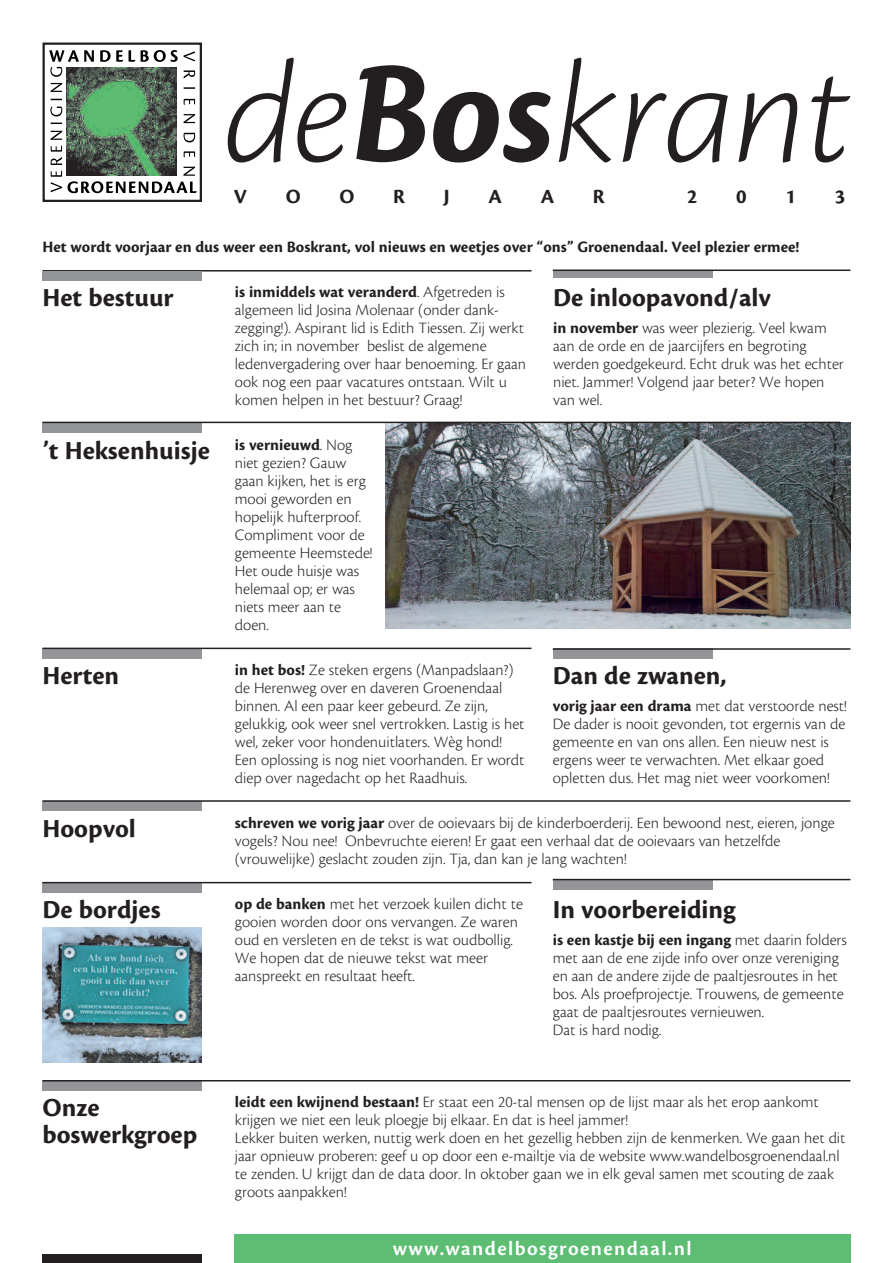
<style>
.page{position:relative;width:893px;height:1263px;background:#fff}
.page>*{position:absolute;margin:0;border:0;box-sizing:border-box;transform-origin:0 0}
.t1{font:italic 300 151.5px "Cronos Pro";letter-spacing:-.01em;color:#231f20}
.t2{font:700 27px/27px "Cronos Pro";color:#231f20}
.t3{font:600 21px "Cronos Pro";letter-spacing:.07em;color:#fff}
.t4{font:700 21px "Cronos Pro";color:#231f20}
.t5{font:300 16.5px/18px "Cronos Pro";color:#231f20}
.t6{font:700 16.5px "Cronos Pro";color:#231f20}
.s1{font-weight:700}
</style>
<div class="page">
<img style="left:386px;top:422px;width:464px;height:207px">
<hr style="left:43px;top:270px;width:488px;height:2px;background:#231f20">
<div style="left:43px;top:271px;width:159px;height:9px;background:#939598"></div>
<div style="left:43px;top:422px;width:159px;height:11px;background:#939598"></div>
<hr style="left:43px;top:422px;width:797px;height:1px;background:#231f20">
<div style="left:553px;top:270px;width:160px;height:8px;background:#939598"></div>
<hr style="left:553px;top:269px;width:297px;height:2px;background:#231f20">
<div style="left:43px;top:648px;width:159px;height:11px;background:#939598"></div>
<hr style="left:43px;top:648px;width:488px;height:1px;background:#231f20">
<div style="left:43px;top:1081px;width:159px;height:10px;background:#939598"></div>
<hr style="left:43px;top:1080px;width:807px;height:1px;background:#231f20">
<div style="left:553px;top:648px;width:160px;height:10px;background:#939598"></div>
<hr style="left:553px;top:648px;width:297px;height:2px;background:#231f20">
<div style="left:43px;top:801px;width:159px;height:9px;background:#939598"></div>
<hr style="left:43px;top:800px;width:807px;height:2px;background:#231f20">
<div style="left:43px;top:883px;width:159px;height:10px;background:#939598"></div>
<hr style="left:43px;top:882px;width:488px;height:1px;background:#231f20">
<img style="left:43px;top:927px;width:159px;height:135px">
<div style="left:553px;top:880px;width:160px;height:10px;background:#939598"></div>
<hr style="left:553px;top:879px;width:297px;height:1px;background:#231f20">
<div style="left:234px;top:1234px;width:616px;height:29px;background:#5cbd73"></div>
<div style="left:43px;top:1254px;width:159px;height:9px;background:#231f20"></div>
<svg style="left:51px;top:122px;width:11px;height:2px"></svg>
<svg style="left:50px;top:107px;width:12px;height:9px"></svg>
<svg style="left:51px;top:83px;width:11px;height:9px"></svg>
<svg style="left:49px;top:50px;width:45px;height:27px"></svg>
<svg style="left:100px;top:50px;width:95px;height:12px"></svg>
<svg style="left:184px;top:70px;width:11px;height:9px"></svg>
<svg style="left:184px;top:87px;width:11px;height:2px"></svg>
<svg style="left:184px;top:99px;width:11px;height:6px"></svg>
<svg style="left:183px;top:114px;width:12px;height:9px"></svg>
<svg style="left:51px;top:131px;width:146px;height:62px"></svg>
<div style="left:43px;top:43px;width:159px;height:159px;border:2px solid #231f20"></div>
<img style="left:67px;top:68px;width:109px;height:107px">
<h1 class="t1" style="left:224px;top:58px;width:628px">de<span class="s1">Bos</span>krant</h1>
<p class="t4" style="left:234px;top:189px;width:15px">V</p>
<p class="t4" style="left:286px;top:189px;width:16px">O</p>
<p class="t4" style="left:340px;top:189px;width:16px">O</p>
<p class="t4" style="left:393px;top:189px;width:13px">R</p>
<p class="t4" style="left:444px;top:189px;width:7px">J</p>
<p class="t4" style="left:488px;top:189px;width:15px">A</p>
<p class="t4" style="left:541px;top:189px;width:15px">A</p>
<p class="t4" style="left:593px;top:189px;width:13px">R</p>
<p class="t4" style="left:687px;top:189px;width:12px">2</p>
<p class="t4" style="left:736px;top:189px;width:12px">0</p>
<p class="t4" style="left:785px;top:189px;width:12px">1</p>
<p class="t4" style="left:835px;top:189px;width:12px">3</p>
<p class="t6" style="left:43px;top:241px;width:758px">Het wordt voorjaar en dus weer een Boskrant, vol nieuws en weetjes over “ons” Groenendaal. Veel plezier ermee!</p>
<h2 class="t2" style="left:43px;top:286px;width:133px">Het bestuur</h2>
<p class="t5" style="left:235px;top:284px;width:293px"><span class="s1">is inmiddels wat veranderd</span>. Afgetreden is algemeen lid Josina Molenaar (onder dank&shy;zegging!). Aspirant lid is Edith Tiessen. Zij werkt zich in; in november beslist de algemene ledenvergadering over haar benoeming. Er gaan ook nog een paar vacatures ontstaan. Wilt u komen helpen in het bestuur? Graag!</p>
<h2 class="t2" style="left:43px;top:439px;width:311px">’t Heksenhuisje <sup>is</sup> <sup>vernieuwd</sup><sup>.</sup> <sup>Nog</sup></h2>
<h2 class="t2" style="left:553px;top:286px;width:219px">De inloopavond/alv</h2>
<p class="t5" style="left:553px;top:320px;width:292px"><span class="s1">in november</span> was weer plezierig. Veel kwam aan de orde en de jaarcijfers en begroting werden goedgekeurd. Echt druk was het echter niet. Jammer! Volgend jaar beter? We hopen van wel.</p>
<p class="t5" style="left:235px;top:455px;width:139px">niet gezien? Gauw gaan kijken, het is erg mooi geworden en hopelijk hufterproof.<br>Compliment voor de gemeente Heemstede!<br>Het oude huisje was helemaal op; er was niets meer aan te doen.</p>
<h2 class="t2" style="left:43px;top:664px;width:78px">Herten</h2>
<p class="t5" style="left:235px;top:662px;width:291px"><span class="s1">in het bos!</span> Ze steken ergens (Manpadslaan?) de Herenweg over en daveren Groenendaal binnen. Al een paar keer gebeurd. Ze zijn, gelukkig, ook weer snel vertrokken. Lastig is het wel, zeker voor hondenuitlaters. Wèg hond!<br>Een oplossing is nog niet voorhanden. Er wordt diep over nagedacht op het Raadhuis.</p>
<h2 class="t2" style="left:553px;top:664px;width:175px">Dan de zwanen,</h2>
<p class="t5" style="left:553px;top:698px;width:295px"><span class="s1">vorig jaar een drama</span> met dat verstoorde nest!<br>De dader is nooit gevonden, tot ergernis van de gemeente en van ons allen. Een nieuw nest is ergens weer te verwachten. Met elkaar goed opletten dus. Het mag niet weer voorkomen!</p>
<h2 class="t2" style="left:43px;top:817px;width:95px">Hoopvol</h2>
<p class="t5" style="left:235px;top:815px;width:601px"><span class="s1">schreven we vorig jaar</span> over de ooievaars bij de kinderboerderij. Een bewoond nest, eieren, jonge vogels? Nou nee! Onbevruchte eieren! Er gaat een verhaal dat de ooievaars van hetzelfde (vrouwelijke) geslacht zouden zijn. Tja, dan kan je lang wachten!</p>
<h2 class="t2" style="left:43px;top:898px;width:120px">De bordjes</h2>
<p class="t5" style="left:235px;top:896px;width:290px"><span class="s1">op de banken</span> met het verzoek kuilen dicht te gooien worden door ons vervangen. Ze waren oud en versleten en de tekst is wat oudbollig.<br>We hopen dat de nieuwe tekst wat meer aanspreekt en resultaat heeft.</p>
<h2 class="t2" style="left:553px;top:898px;width:184px">In voorbereiding</h2>
<p class="t5" style="left:553px;top:932px;width:296px"><span class="s1">is een kastje bij een ingang</span> met daarin folders met aan de ene zijde info over onze vereniging en aan de andere zijde de paaltjesroutes in het bos. Als proefprojectje. Trouwens, de gemeente gaat de paaltjesroutes vernieuwen.<br>Dat is hard nodig.</p>
<h2 class="t2" style="left:43px;top:1096px;width:156px">Onze boswerkgroep</h2>
<p class="t5" style="left:235px;top:1094px;width:612px"><span class="s1">leidt een kwijnend bestaan!</span> Er staat een 20-tal mensen op de lijst maar als het erop aankomt krijgen we niet een leuk ploegje bij elkaar. En dat is heel jammer!<br>Lekker buiten werken, nuttig werk doen en het gezellig hebben zijn de kenmerken. We gaan het dit jaar opnieuw proberen: geef u op door een e-mailtje via de website www.wandelbosgroenendaal.nl te zenden. U krijgt dan de data door. In oktober gaan we in elk geval samen met scouting de zaak groots aanpakken!</p>
<p class="t3" style="left:393px;top:1241px;width:300px">www.wandelbosgroenendaal.nl</p>
</div>
